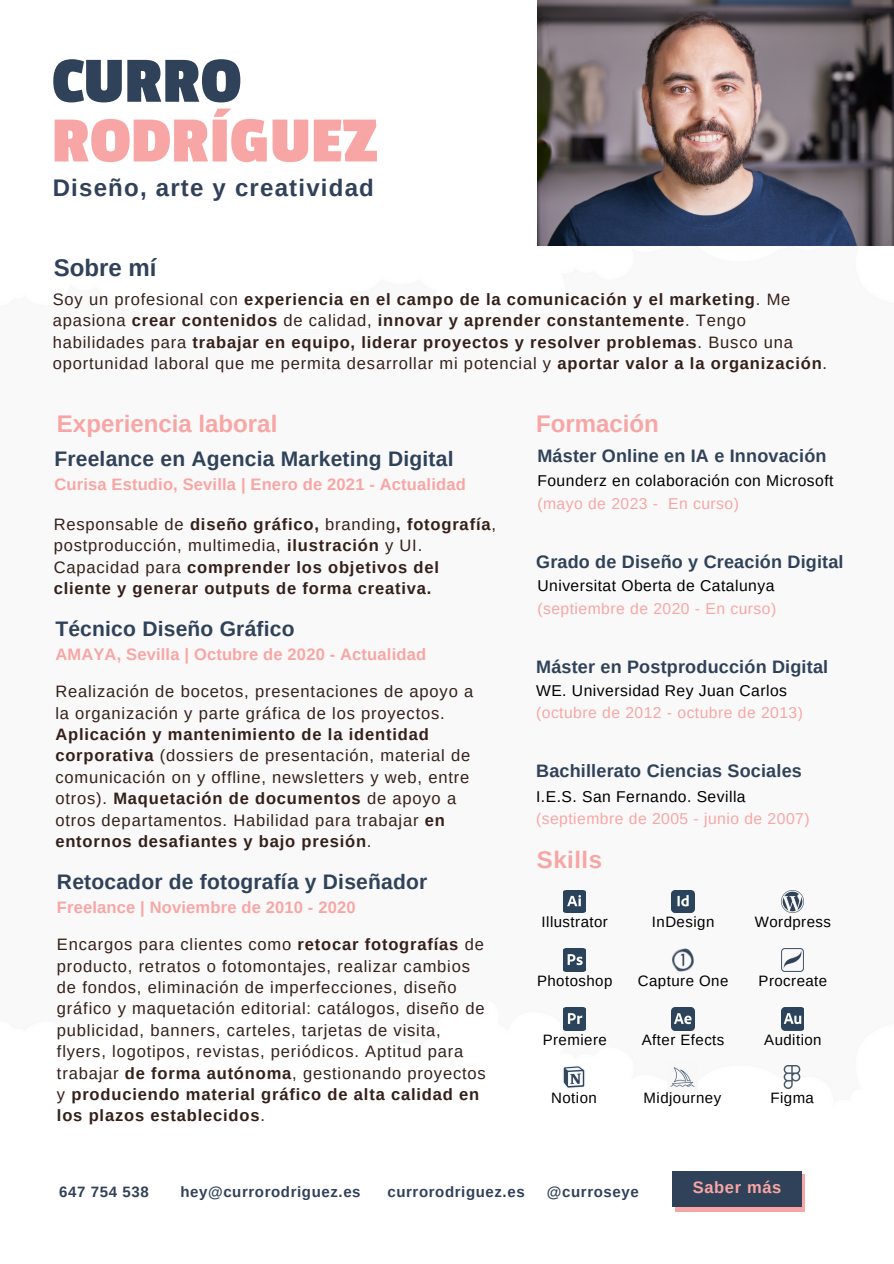
<style>
.page{position:relative;width:894px;height:1264px;background:#fff}
.page>*{position:absolute;margin:0;border:0;box-sizing:border-box;transform-origin:0 0}
.t1{font:700 67.35px/59.7px "Passion One";color:#f8a6a5}
.t2{font:700 24px "Arimo";color:#f8a6a5}
.t3{font:700 24px "Arimo";letter-spacing:.05em;color:#314159}
.t4{font:700 24px "Arimo";color:#304259}
.t5{font:700 21px "Arimo";letter-spacing:.01em;color:#304259}
.t6{font:700 18px "Arimo";letter-spacing:.01em;color:#304259}
.t7{font:18px "Arimo";letter-spacing:.04em;color:#f8a6a5}
.t8{font:16.5px/21.5px "Arimo";letter-spacing:.05em;color:#34201a}
.t9{font:700 16.5px/21.5px "Arimo";letter-spacing:.05em;color:#34201a}
.t10{font:700 16.5px "Arimo";letter-spacing:.01em;color:#f8a6a5}
.t11{font:700 16.5px "Arimo";letter-spacing:.04em;color:#f8a6a5}
.t12{font:15.6px "Arimo";letter-spacing:.03em;color:#000}
.t13{font:15.6px "Arimo";letter-spacing:.03em;color:#f8a6a5}
.t14{font:15px "Arimo";letter-spacing:.03em;color:#000}
.t15{font:700 15px "Arimo";letter-spacing:.04em;color:#314159}
.s1{color:#304259}
.s2{font-weight:400}
.s3{font-weight:700}
</style>
<div class="page">
<div style="left:0;top:0;width:893px;height:1263px;background:#f9f9f9"></div>
<div style="left:0;top:0;width:893px;height:219px;background:#fff"></div>
<div style="left:0;top:1107px;width:893px;height:156px;background:#fff"></div>
<svg style="left:675px;top:1174px;width:129px;height:37px"></svg>
<div style="left:672px;top:1171px;width:129px;height:34px;background:#304259"></div>
<img style="left:537px;top:0;width:356px;height:245px">
<img style="left:563px;top:1066px;width:22px;height:22px">
<img style="left:783px;top:1065px;width:18px;height:23px">
<img style="left:670px;top:1067px;width:25px;height:20px">
<img style="left:563px;top:890px;width:22px;height:22px">
<img style="left:671px;top:890px;width:23px;height:22px">
<img style="left:781px;top:890px;width:22px;height:22px">
<img style="left:563px;top:948px;width:22px;height:23px">
<img style="left:781px;top:948px;width:22px;height:23px">
<img style="left:672px;top:948px;width:22px;height:23px">
<img style="left:563px;top:1007px;width:22px;height:23px">
<img style="left:781px;top:1007px;width:22px;height:23px">
<img style="left:671px;top:1007px;width:23px;height:23px">
<p class="t1" style="left:52px;top:53px;width:327px"><span class="s1">CURRO<br></span>RODRÍGUEZ</p>
<p class="t3" style="left:53px;top:174px;width:322px">Diseño, arte y creatividad</p>
<p class="t4" style="left:54px;top:254px;width:104px">Sobre mí</p>
<p class="t9" style="left:53px;top:288px;width:775px"><span class="s2">Soy un profesional con</span> experiencia en el campo de la comunicación y el marketing<span class="s2">. Me apasiona</span> crear contenidos <span class="s2">de calidad,</span> innovar y aprender constantemente<span class="s2">. Tengo habilidades para</span> trabajar en equipo, liderar proyectos y resolver problemas<span class="s2">. Busco una oportunidad laboral que me permita desarrollar mi potencial y</span> aportar valor a la organización<span class="s2">.</span></p>
<p class="t2" style="left:57px;top:410px;width:222px">Experiencia laboral</p>
<p class="t5" style="left:54px;top:447px;width:400px">Freelance en Agencia Marketing Digital</p>
<p class="t10" style="left:54px;top:475px;width:413px">Curisa Estudio, Sevilla | Enero de 2021 - Actualidad</p>
<p class="t9" style="left:54px;top:513px;width:443px"><span class="s2">Responsable de</span> diseño gráfico, <span class="s2">branding</span>, fotografía<span class="s2">, postproducción, multimedia,</span> ilustración <span class="s2">y UI.<br>Capacidad para</span> comprender los objetivos del cliente y generar outputs de forma creativa.</p>
<p class="t5" style="left:55px;top:617px;width:241px">Técnico Diseño Gráfico</p>
<p class="t10" style="left:55px;top:645px;width:372px">AMAYA, Sevilla | Octubre de 2020 - Actualidad</p>
<p class="t8" style="left:55px;top:680px;width:419px">Realización de bocetos, presentaciones de apoyo a la organización y parte gráfica de los proyectos.<br><span class="s3">Aplicación y mantenimiento de la identidad corporativa</span> (dossiers de presentación, material de comunicación on y offline, newsletters y web, entre otros). <span class="s3">Maquetación de documentos</span> de apoyo a otros departamentos. Habilidad para trabajar <span class="s3">en entornos desafiantes y bajo presión</span>.</p>
<p class="t5" style="left:57px;top:870px;width:372px">Retocador de fotografía y Diseñador</p>
<p class="t10" style="left:57px;top:898px;width:300px">Freelance | Noviembre de 2010 - 2020</p>
<p class="t8" style="left:57px;top:933px;width:430px">Encargos para clientes como <span class="s3">retocar fotografías</span> de producto, retratos o fotomontajes, realizar cambios de fondos, eliminación de imperfecciones, diseño gráfico y maquetación editorial: catálogos, diseño de publicidad, banners, carteles, tarjetas de visita, flyers, logotipos, revistas, periódicos. Aptitud para trabajar <span class="s3">de forma autónoma</span>, gestionando proyectos y <span class="s3">produciendo material gráfico de alta calidad en los plazos establecidos</span>.</p>
<p class="t2" style="left:536px;top:410px;width:124px">Formación</p>
<p class="t6" style="left:537px;top:446px;width:290px">Máster Online en IA e Innovación</p>
<p class="t12" style="left:537px;top:472px;width:297px">Founderz en colaboración con Microsoft</p>
<p class="t13" style="left:537px;top:495px;width:203px">(mayo de 2023 - En curso)</p>
<p class="t6" style="left:536px;top:551px;width:309px">Grado de Diseño y Creación Digital</p>
<p class="t12" style="left:537px;top:577px;width:238px">Universitat Oberta de Catalunya</p>
<p class="t13" style="left:537px;top:599px;width:240px">(septiembre de 2020 - En curso)</p>
<p class="t6" style="left:536px;top:656px;width:293px">Máster en Postproducción Digital</p>
<p class="t12" style="left:536px;top:681px;width:252px">WE. Universidad Rey Juan Carlos</p>
<p class="t13" style="left:536px;top:704px;width:268px">(octubre de 2012 - octubre de 2013)</p>
<p class="t6" style="left:536px;top:760px;width:267px">Bachillerato Ciencias Sociales</p>
<p class="t12" style="left:536px;top:787px;width:211px">I.E.S. San Fernando. Sevilla</p>
<p class="t13" style="left:536px;top:810px;width:275px">(septiembre de 2005 - junio de 2007)</p>
<p class="t2" style="left:536px;top:846px;width:67px">Skills</p>
<p class="t14" style="left:541px;top:913px;width:68px">Illustrator</p>
<p class="t14" style="left:651px;top:913px;width:64px">InDesign</p>
<p class="t14" style="left:754px;top:913px;width:78px">Wordpress</p>
<p class="t14" style="left:537px;top:972px;width:77px">Photoshop</p>
<p class="t14" style="left:637px;top:972px;width:92px">Capture One</p>
<p class="t14" style="left:758px;top:972px;width:70px">Procreate</p>
<p class="t14" style="left:542px;top:1031px;width:66px">Premiere</p>
<p class="t14" style="left:641px;top:1031px;width:84px">After Efects</p>
<p class="t14" style="left:764px;top:1031px;width:59px">Audition</p>
<p class="t14" style="left:551px;top:1089px;width:47px">Notion</p>
<p class="t14" style="left:643px;top:1089px;width:79px">Midjourney</p>
<p class="t14" style="left:770px;top:1089px;width:45px">Figma</p>
<p class="t15" style="left:59px;top:1183px;width:91px">647 754 538</p>
<p class="t15" style="left:180px;top:1183px;width:182px">hey@currorodriguez.es</p>
<p class="t15" style="left:387px;top:1183px;width:139px">currorodriguez.es</p>
<p class="t15" style="left:547px;top:1183px;width:93px">@curroseye</p>
<p class="t11" style="left:692px;top:1178px;width:90px">Saber más</p>
<p class="t7" style="left:693px;top:1180px;width:94px">Saber más</p>
</div>
